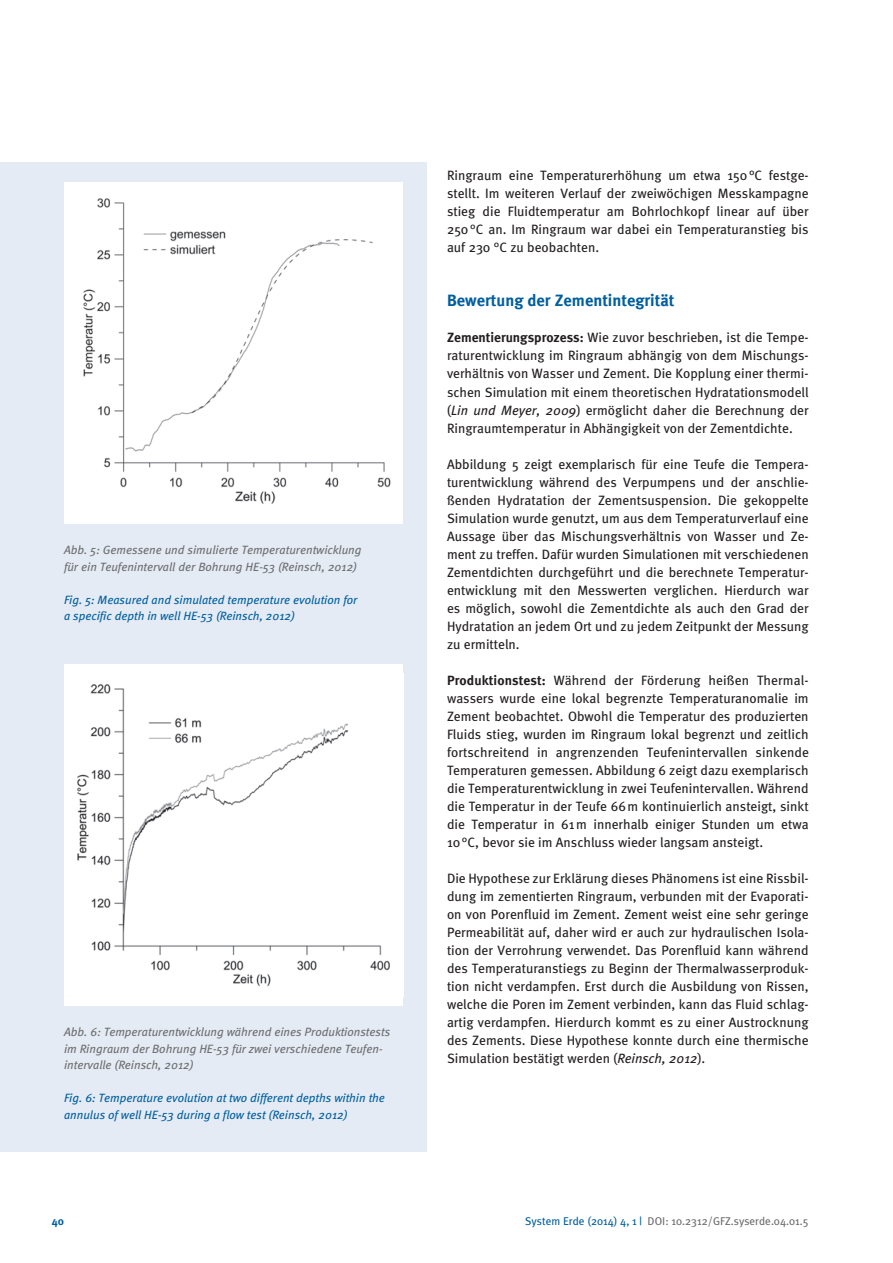
<style>
.page{position:relative;width:893px;height:1263px;background:#fff}
.page>*{position:absolute;margin:0;border:0;box-sizing:border-box;transform-origin:0 0}
.t1{font:700 16.5px "Meta";color:#005f9f}
.t2{font:13.5px/18px "Meta";color:#231f20;text-align:justify}
.t3{font:italic 12px/16.5px "Meta";color:#6c6d70}
.t4{font:italic 12px/16.5px "Meta";color:#005f9f}
.t5{font:11.25px "Meta Plus";color:#6c6d70}
.t6{font:700 11.25px "Meta";color:#005f9f}
.s1{font-weight:700}
.s2{font-style:italic}
.s3{color:#005f9f}
</style>
<div class="page">
<div style="left:0;top:162px;width:427px;height:989px;background:#e5ebf4"></div>
<div style="left:64px;top:182px;width:339px;height:341px;background:#fff"></div>
<img style="left:83px;top:198px;width:308px;height:306px">
<div style="left:64px;top:663px;width:339px;height:342px;background:#fff"></div>
<img style="left:77px;top:684px;width:313px;height:303px">
<p class="t3" style="left:64px;top:541px;width:299px">Abb. 5: Gemessene und simulierte Temperaturentwicklung für ein Teufenintervall der Bohrung HE-53 (Reinsch, 2012)</p>
<p class="t4" style="left:64px;top:590px;width:295px">Fig. 5: Measured and simulated temperature evolution for a specific depth in well HE-53 (Reinsch, 2012)</p>
<p class="t3" style="left:64px;top:1023px;width:327px">Abb. 6: Temperaturentwicklung während eines Produktionstests im Ringraum der Bohrung HE-53 für zwei verschiedene Teufen&shy;intervalle (Reinsch, 2012)</p>
<p class="t4" style="left:64px;top:1089px;width:322px">Fig. 6: Temperature evolution at two different depths within the annulus of well HE-53 during a flow test (Reinsch, 2012)</p>
<p class="t2" style="left:447px;top:166px;width:363px">Ringraum eine Temperaturerhöhung um etwa 150°C festge&shy;stellt. Im weiteren Verlauf der zweiwöchigen Messkampagne stieg die Fluidtemperatur am Bohrlochkopf linear auf über 250 °C an. Im Ringraum war dabei ein Temperaturanstieg bis auf 230 °C zu beobachten.</p>
<p class="t1" style="left:447px;top:291px;width:229px">Bewertung der Zementintegrität</p>
<p class="t2" style="left:447px;top:328px;width:363px"><span class="s1">Zementierungsprozess:</span> Wie zuvor beschrieben, ist die Tempe&shy;raturentwicklung im Ringraum abhängig von dem Mischungs&shy;verhältnis von Wasser und Zement. Die Kopplung einer thermi&shy;schen Simulation mit einem theoretischen Hydratationsmodell (<span class="s2">Lin und Meyer, 2009</span>) ermöglicht daher die Berechnung der Ringraumtemperatur in Abhängigkeit von der Zementdichte.</p>
<p class="t2" style="left:447px;top:454px;width:363px">Abbildung 5 zeigt exemplarisch für eine Teufe die Tempera&shy;turentwicklung während des Verpumpens und der anschlie&shy;ßenden Hydratation der Zementsuspension. Die gekoppelte Simulation wurde genutzt, um aus dem Temperaturverlauf eine Aussage über das Mischungsverhältnis von Wasser und Ze&shy;ment zu treffen. Dafür wurden Simulationen mit verschiedenen Zementdichten durchgeführt und die berechnete Temperatur&shy;entwicklung mit den Messwerten verglichen. Hierdurch war es möglich, sowohl die Zementdichte als auch den Grad der Hydratation an jedem Ort und zu jedem Zeitpunkt der Messung zu ermitteln.</p>
<p class="t2" style="left:447px;top:670px;width:363px"><span class="s1">Produktionstest:</span> Während der Förderung heißen Thermal&shy;wassers wurde eine lokal begrenzte Temperaturanomalie im Zement beobachtet. Obwohl die Temperatur des produzierten Fluids stieg, wurden im Ringraum lokal begrenzt und zeitlich fortschreitend in angrenzenden Teufenintervallen sinkende Temperaturen gemessen. Abbildung 6 zeigt dazu exemplarisch die Temperaturentwicklung in zwei Teufenintervallen. Während die Temperatur in der Teufe 66m kontinuierlich ansteigt, sinkt die Temperatur in 61m innerhalb einiger Stunden um etwa 10 °C, bevor sie im Anschluss wieder langsam ansteigt.</p>
<p class="t2" style="left:447px;top:868px;width:363px">Die Hypothese zur Erklärung dieses Phänomens ist eine Rissbil&shy;dung im zementierten Ringraum, verbunden mit der Evaporati&shy;on von Porenfluid im Zement. Zement weist eine sehr geringe Permeabilität auf, daher wird er auch zur hydraulischen Isola&shy;tion der Verrohrung verwendet. Das Porenfluid kann während des Temperaturanstiegs zu Beginn der Thermalwasserproduk&shy;tion nicht verdampfen. Erst durch die Ausbildung von Rissen, welche die Poren im Zement verbinden, kann das Fluid schlag&shy;artig verdampfen. Hierdurch kommt es zu einer Austrocknung des Zements. Diese Hypothese konnte durch eine thermische Simulation bestätigt werden (<span class="s2">Reinsch, 2012</span>).</p>
<p class="t6" style="left:52px;top:1214px;width:14px">40</p>
<p class="t5" style="left:525px;top:1214px;width:285px"><span class="s3">System Erde (2014) 4, 1 |</span> DOI: 10.2312/GFZ.syserde.04.01.5</p>
</div>
